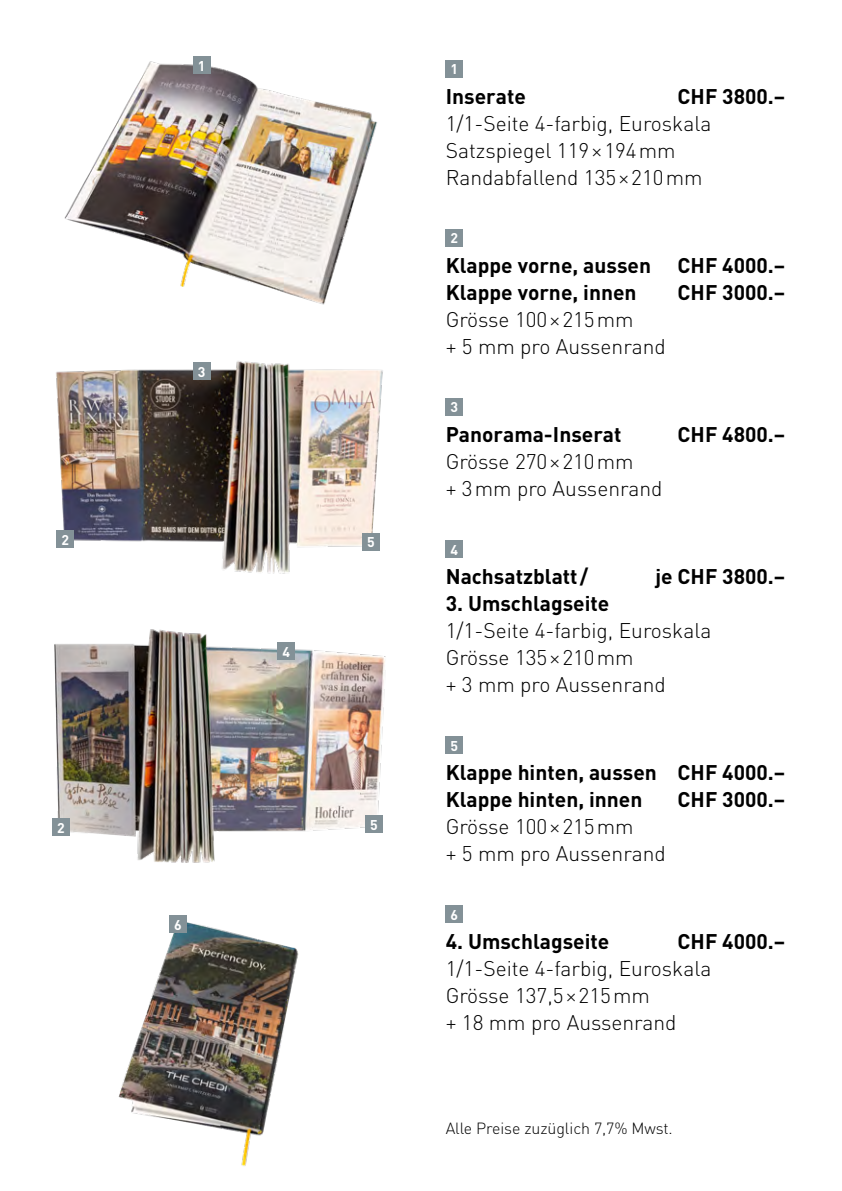
<style>
.page{position:relative;width:842px;height:1191px;background:#fff}
.page>*{position:absolute;margin:0;border:0;box-sizing:border-box;transform-origin:0 0}
.t1{font:300 21px/27px "DIN";color:#000}
.t2{font:700 21px/27px "DIN";color:#000}
.t3{font:300 16px "DIN";letter-spacing:-.005em;color:#000}
.t4{font:700 14px "DIN";color:#fff}
</style>
<div class="page">
<img style="left:118px;top:915px;width:181px;height:251px">
<div style="left:446px;top:60px;width:17px;height:17px;background:#839197"></div>
<div style="left:446px;top:229px;width:17px;height:17px;background:#839197"></div>
<div style="left:446px;top:398px;width:17px;height:17px;background:#839197"></div>
<div style="left:446px;top:540px;width:17px;height:17px;background:#839197"></div>
<div style="left:446px;top:736px;width:17px;height:17px;background:#839197"></div>
<div style="left:446px;top:905px;width:17px;height:17px;background:#839197"></div>
<img style="left:52px;top:629px;width:334px;height:234px">
<div style="left:52px;top:818px;width:17px;height:17px;background:#839197"></div>
<div style="left:278px;top:642px;width:17px;height:17px;background:#839197"></div>
<div style="left:365px;top:815px;width:17px;height:17px;background:#839197"></div>
<img style="left:56px;top:361px;width:327px;height:213px">
<div style="left:57px;top:531px;width:17px;height:17px;background:#839197"></div>
<div style="left:193px;top:362px;width:17px;height:17px;background:#839197"></div>
<div style="left:362px;top:533px;width:17px;height:17px;background:#839197"></div>
<img style="left:64px;top:56px;width:314px;height:249px">
<div style="left:193px;top:57px;width:17px;height:17px;background:#839197"></div>
<div style="left:169px;top:915px;width:17px;height:17px;background:#839197"></div>
<p class="t4" style="left:61px;top:531px;width:9px">2</p>
<p class="t4" style="left:57px;top:818px;width:9px">2</p>
<p class="t4" style="left:198px;top:57px;width:9px">1</p>
<p class="t4" style="left:198px;top:362px;width:9px">3</p>
<p class="t4" style="left:174px;top:915px;width:9px">6</p>
<p class="t4" style="left:282px;top:642px;width:9px">4</p>
<p class="t4" style="left:367px;top:533px;width:9px">5</p>
<p class="t4" style="left:370px;top:815px;width:9px">5</p>
<p class="t4" style="left:450px;top:60px;width:9px">1</p>
<p class="t2" style="left:446px;top:82px;width:82px">Inserate</p>
<p class="t2" style="left:678px;top:82px;width:109px">CHF 3800.–</p>
<p class="t1" style="left:446px;top:110px;width:267px">1/1-Seite 4-farbig, Euroskala<br>Satzspiegel 119×194mm<br>Randabfallend 135×210mm</p>
<p class="t4" style="left:450px;top:229px;width:9px">2</p>
<p class="t2" style="left:446px;top:251px;width:207px">Klappe vorne, aussen</p>
<p class="t2" style="left:678px;top:251px;width:109px">CHF 4000.–</p>
<p class="t2" style="left:446px;top:278px;width:192px">Klappe vorne, innen</p>
<p class="t2" style="left:678px;top:278px;width:109px">CHF 3000.–</p>
<p class="t1" style="left:446px;top:306px;width:222px">Grösse 100×215mm<br>+ 5 mm pro Aussenrand</p>
<p class="t4" style="left:450px;top:398px;width:9px">3</p>
<p class="t2" style="left:446px;top:420px;width:177px">Panorama-Inserat</p>
<p class="t2" style="left:678px;top:420px;width:109px">CHF 4800.–</p>
<p class="t1" style="left:446px;top:448px;width:218px">Grösse 270×210mm<br>+ 3mm pro Aussenrand</p>
<p class="t4" style="left:450px;top:540px;width:9px">4</p>
<p class="t2" style="left:446px;top:562px;width:144px">Nachsatzblatt/</p>
<p class="t2" style="left:655px;top:562px;width:131px">je CHF 3800.–</p>
<p class="t2" style="left:446px;top:589px;width:165px">3. Umschlagseite</p>
<p class="t1" style="left:446px;top:617px;width:267px">1/1-Seite 4-farbig, Euroskala<br>Grösse 135×210mm<br>+ 3 mm pro Aussenrand</p>
<p class="t4" style="left:450px;top:736px;width:9px">5</p>
<p class="t2" style="left:446px;top:758px;width:341px">Klappe hinten, aussen CHF 4000.–<br>Klappe hinten, innen</p>
<p class="t2" style="left:678px;top:785px;width:109px">CHF 3000.–</p>
<p class="t1" style="left:446px;top:813px;width:222px">Grösse 100×215mm<br>+ 5 mm pro Aussenrand</p>
<p class="t4" style="left:450px;top:905px;width:9px">6</p>
<p class="t2" style="left:446px;top:927px;width:165px">4. Umschlagseite</p>
<p class="t2" style="left:678px;top:927px;width:109px">CHF 4000.–</p>
<p class="t1" style="left:446px;top:955px;width:267px">1/1-Seite 4-farbig, Euroskala<br>Grösse 137,5×215mm<br>+ 18 mm pro Aussenrand</p>
<p class="t3" style="left:446px;top:1118px;width:229px">Alle Preise zuzüglich 7,7% Mwst.</p>
</div>
